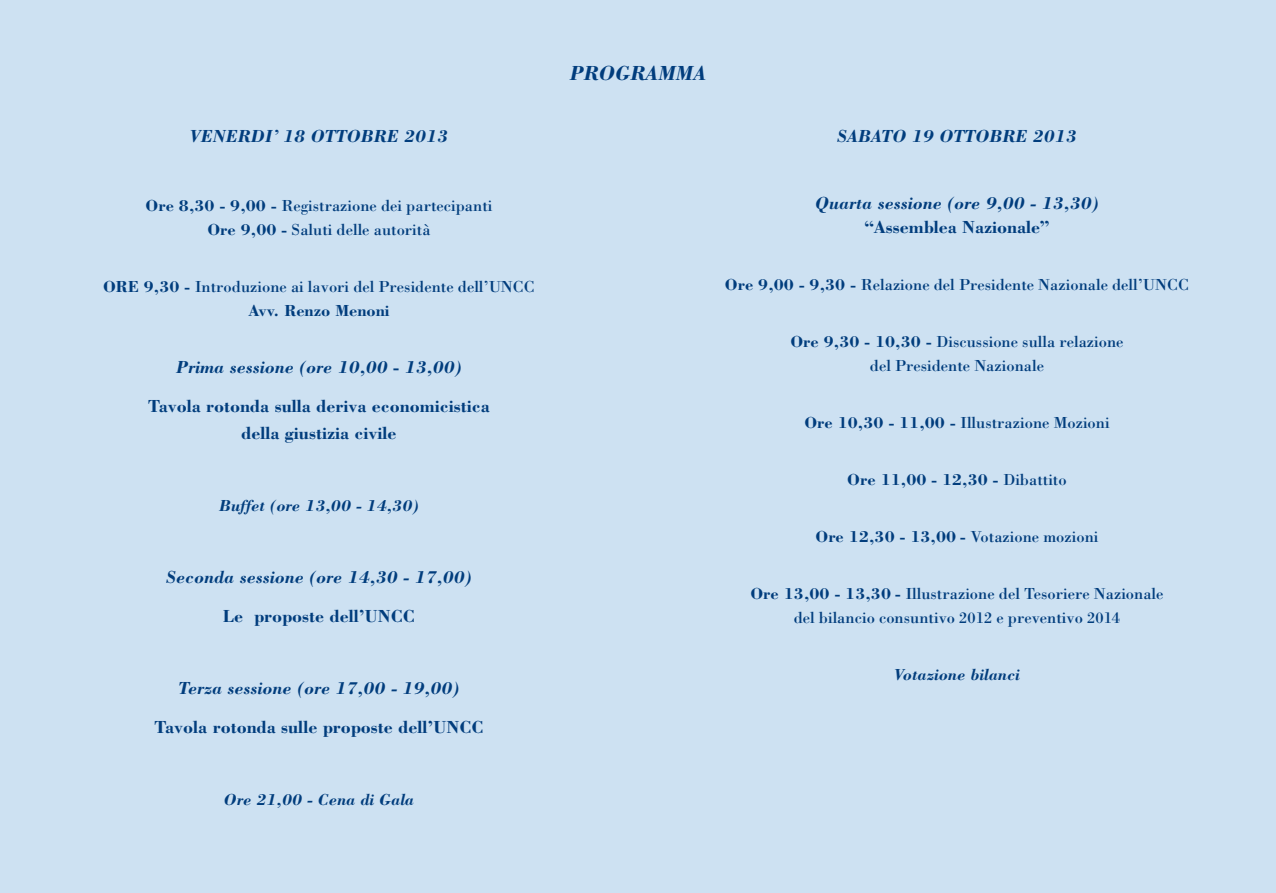
<style>
.page{position:relative;width:1276px;height:893px;background:#cde1f2}
.page>*{position:absolute;margin:0;border:0;box-sizing:border-box;transform-origin:0 0}
.t1{font:italic 700 21px "Bodoni";color:#013d7d}
.t2{font:700 18px/39px "Bodoni";color:#013d7d;text-align:center}
.t3{font:italic 700 18px "Bodoni";color:#013d7d}
.t4{font:16.5px/24px "Bodoni";color:#013d7d;text-align:center}
.t5{font:italic 700 16.5px "Bodoni";color:#013d7d}
.t6{font:700 16.5px "Bodoni";color:#013d7d}
.s1{font-weight:700}
.s2{font-style:italic}
.s3{font-weight:400}
</style>
<div class="page">
<p class="t3" style="left:190px;top:125px;width:260px">VENERDI’ 18 OTTOBRE 2013</p>
<p class="t4" style="left:145px;top:193px;width:348px"><span class="s1">Ore 8,30 - 9,00 -</span> Registrazione dei partecipanti<br><span class="s1">Ore 9,00 -</span> Saluti delle autorità</p>
<p class="t4" style="left:103px;top:274px;width:433px"><span class="s1">ORE 9,30 -</span> Introduzione ai lavori del Presidente dell’UNCC<br><span class="s1">Avv. Renzo Menoni</span></p>
<p class="t2" style="left:148px;top:346px;width:343px"><span class="s2">Prima sessione (ore 10,00</span> - <span class="s2">13,00)<br></span>Tavola rotonda sulla deriva economicistica</p>
<p class="t2" style="left:241px;top:412px;width:157px">della giustizia civile</p>
<p class="t5" style="left:219px;top:495px;width:201px">Buffet (ore 13,00 - 14,30)</p>
<p class="t3" style="left:166px;top:566px;width:307px">Seconda sessione (ore 14,30 - 17,00)</p>
<p class="t2" style="left:223px;top:595px;width:193px">Le proposte dell’UNCC</p>
<p class="t3" style="left:178px;top:677px;width:283px">Terza sessione (ore 17,00 - 19,00)</p>
<p class="t2" style="left:155px;top:706px;width:330px">Tavola rotonda sulle proposte dell’UNCC</p>
<p class="t5" style="left:224px;top:789px;width:192px">Ore 21,00 - Cena di Gala</p>
<p class="t1" style="left:570px;top:60px;width:138px">PROGRAMMA</p>
<p class="t3" style="left:837px;top:125px;width:241px">SABATO 19 OTTOBRE 2013</p>
<p class="t3" style="left:815px;top:192px;width:285px">Quarta sessione (ore 9,00 - 13,30)</p>
<p class="t2" style="left:864px;top:207px;width:186px">“Assemblea Nazionale”</p>
<p class="t4" style="left:725px;top:272px;width:466px"><span class="s1">Ore 9,00 - 9,30 -</span> Relazione del Presidente Nazionale dell’UNCC</p>
<p class="t4" style="left:790px;top:329px;width:335px"><span class="s1">Ore 9,30 - 10,30 -</span> Discussione sulla relazione del Presidente Nazionale</p>
<p class="t4" style="left:804px;top:410px;width:307px"><span class="s1">Ore 10,30 - 11,00 -</span> Illustrazione Mozioni</p>
<p class="t6" style="left:847px;top:469px;width:221px">Ore 11,00 - 12,30 - <span class="s3">Dibattito</span></p>
<p class="t4" style="left:815px;top:524px;width:284px"><span class="s1">Ore 12,30 - 13,00 -</span> Votazione mozioni</p>
<p class="t4" style="left:750px;top:581px;width:415px"><span class="s1">Ore 13,00 - 13,30 -</span> Illustrazione del Tesoriere Nazionale del bilancio consuntivo 2012 e preventivo 2014</p>
<p class="t5" style="left:894px;top:665px;width:127px">Votazione bilanci</p>
</div>
